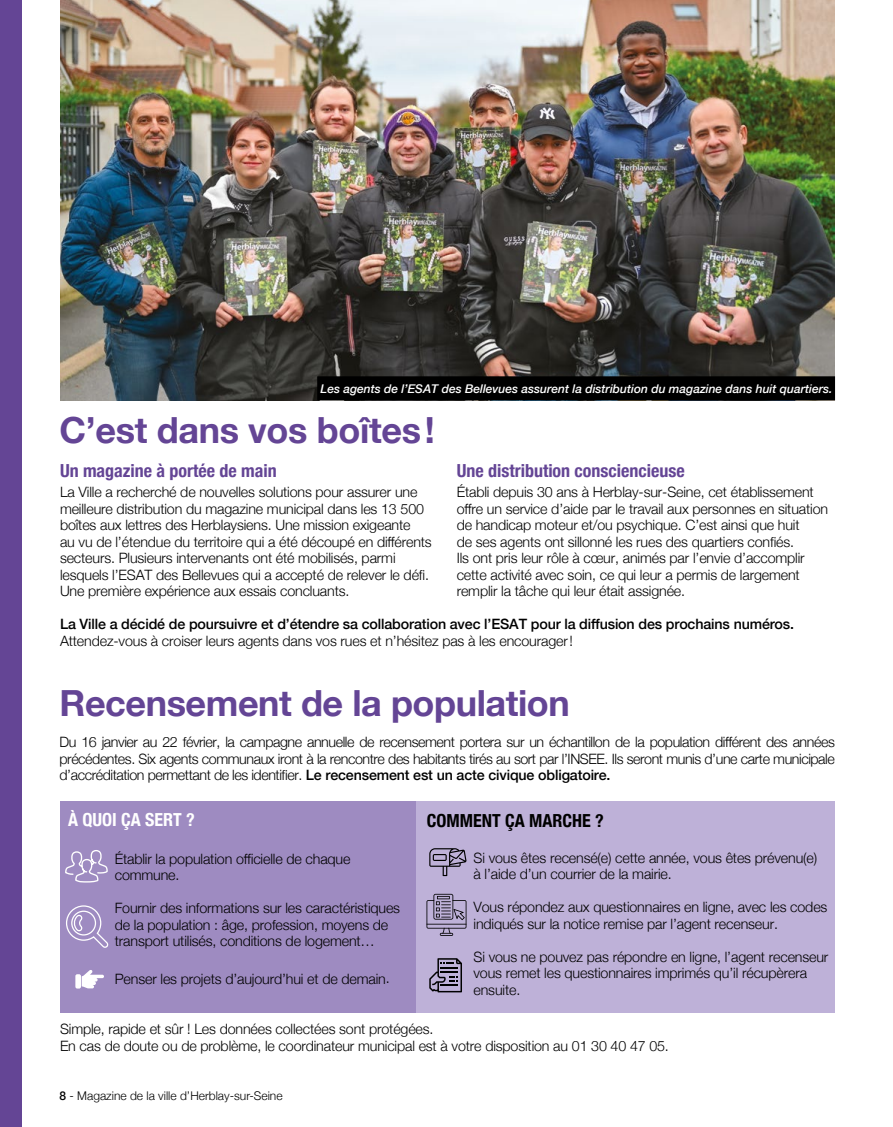
<style>
.page{position:relative;width:893px;height:1127px;background:#fff}
.page>*{position:absolute;margin:0;border:0;box-sizing:border-box;transform-origin:0 0}
.t1{font:700 36px "Helvetica Neue";letter-spacing:-.01em;color:#644595}
.INTERTITRE{font:700 condensed 18px "Helvetica Neue";color:#644595}
.t2{font:700 condensed 18px "Helvetica Neue";color:#000}
.INTERTITRE-2{font:700 condensed 18px "Helvetica Neue";color:#fff}
.t3{font:300 14.25px/16.5px "Helvetica Neue";letter-spacing:-.01em;color:#000}
.t4{font:500 14.25px "Helvetica Neue";letter-spacing:-.01em;color:#000}
.INTERTITRE-3{font:italic 500 12px "Helvetica Neue";color:#fff}
.t5{font:300 12px "Helvetica Neue";color:#000}
.s1{font-weight:500}
</style>
<div class="page">
<div style="left:60px;top:801px;width:357px;height:211px;background:#9e8bc1"></div>
<div style="left:417px;top:801px;width:418px;height:211px;background:#beb1d8"></div>
<img style="left:60px;top:0;width:775px;height:400px">
<div style="left:0;top:0;width:21px;height:1127px;background:#644595"></div>
<svg style="left:429px;top:848px;width:38px;height:28px"></svg>
<svg style="left:426px;top:894px;width:40px;height:42px"></svg>
<svg style="left:429px;top:958px;width:33px;height:34px"></svg>
<svg style="left:66px;top:905px;width:42px;height:43px"></svg>
<div style="left:75px;top:974px;width:6px;height:14px;background:#fff;border-radius:2px"></div>
<svg style="left:82px;top:970px;width:22px;height:18px"></svg>
<svg style="left:65px;top:850px;width:43px;height:33px"></svg>
<div style="left:317px;top:376px;width:518px;height:24px;background:#000"></div>
<p class="INTERTITRE-3" style="left:321px;top:378px;width:513px">Les agents de l’ESAT des Bellevues assurent la distribution du magazine dans huit quartiers.</p>
<p class="t1" style="left:60px;top:402px;width:377px">C’est dans vos boîtes!</p>
<p class="INTERTITRE" style="left:60px;top:455px;width:218px">Un magazine à portée de main</p>
<p class="t3" style="left:60px;top:483px;width:373px">La Ville a recherché de nouvelles solutions pour assurer une meilleure distribution du magazine municipal dans les 13 500 boîtes aux lettres des Herblaysiens. Une mission exigeante<br>au vu de l’étendue du territoire qui a été découpé en différents secteurs. Plusieurs intervenants ont été mobilisés, parmi lesquels l’ESAT des Bellevues qui a accepté de relever le défi.<br>Une première expérience aux essais concluants.</p>
<p class="INTERTITRE" style="left:457px;top:455px;width:230px">Une distribution consciencieuse</p>
<p class="t3" style="left:457px;top:483px;width:373px">Établi depuis 30 ans à Herblay-sur-Seine, cet établissement offre un service d’aide par le travail aux personnes en situation de handicap moteur et/ou psychique. C’est ainsi que huit<br>de ses agents ont sillonné les rues des quartiers confiés.<br>Ils ont pris leur rôle à cœur, animés par l’envie d’accomplir cette activité avec soin, ce qui leur a permis de largement remplir la tâche qui leur était assignée.</p>
<p class="t4" style="left:60px;top:613px;width:736px">La Ville a décidé de poursuivre et d’étendre sa collaboration avec l’ESAT pour la diffusion des prochains numéros.</p>
<p class="t3" style="left:60px;top:631px;width:514px">Attendez-vous à croiser leurs agents dans vos rues et n’hésitez pas à les encourager!</p>
<p class="t1" style="left:60px;top:675px;width:512px">Recensement de la population</p>
<p class="t3" style="left:60px;top:733px;width:777px;text-align:justify">Du 16 janvier au 22 février, la campagne annuelle de recensement portera sur un échantillon de la population différent des années précédentes. Six agents communaux iront à la rencontre des habitants tirés au sort par l’INSEE. Ils seront munis d’une carte municipale d’accréditation permettant de les identifier. <span class="s1">Le recensement est un acte civique obligatoire.</span></p>
<p class="INTERTITRE-2" style="left:68px;top:805px;width:128px">À QUOI ÇA SERT ?</p>
<p class="t3" style="left:115px;top:849px;width:237px">Établir la population officielle de chaque commune.</p>
<p class="t3" style="left:115px;top:899px;width:287px">Fournir des informations sur les caractéristiques de la population : âge, profession, moyens de transport utilisés, conditions de logement…</p>
<p class="t3" style="left:115px;top:969px;width:276px">Penser les projets d’aujourd’hui et de demain.</p>
<p class="t2" style="left:427px;top:805px;width:178px">COMMENT ÇA MARCHE ?</p>
<p class="t3" style="left:473px;top:848px;width:345px">Si vous êtes recensé(e) cette année, vous êtes prévenu(e)</p>
<p class="t3" style="left:473px;top:865px;width:200px">à l’aide d’un courrier de la mairie.</p>
<p class="t3" style="left:473px;top:898px;width:355px">Vous répondez aux questionnaires en ligne, avec les codes indiqués sur la notice remise par l’agent recenseur.</p>
<p class="t3" style="left:473px;top:947px;width:356px">Si vous ne pouvez pas répondre en ligne, l’agent recenseur vous remet les questionnaires imprimés qu’il récupèrera ensuite.</p>
<p class="t3" style="left:60px;top:1020px;width:375px">Simple, rapide et sûr ! Les données collectées sont protégées.</p>
<p class="t3" style="left:60px;top:1036px;width:610px">En cas de doute ou de problème, le coordinateur municipal est à votre disposition au 01 30 40 47 05.</p>
<p class="t5" style="left:60px;top:1086px;width:225px"><span class="s1">8</span> - Magazine de la ville d’Herblay-sur-Seine</p>
</div>
